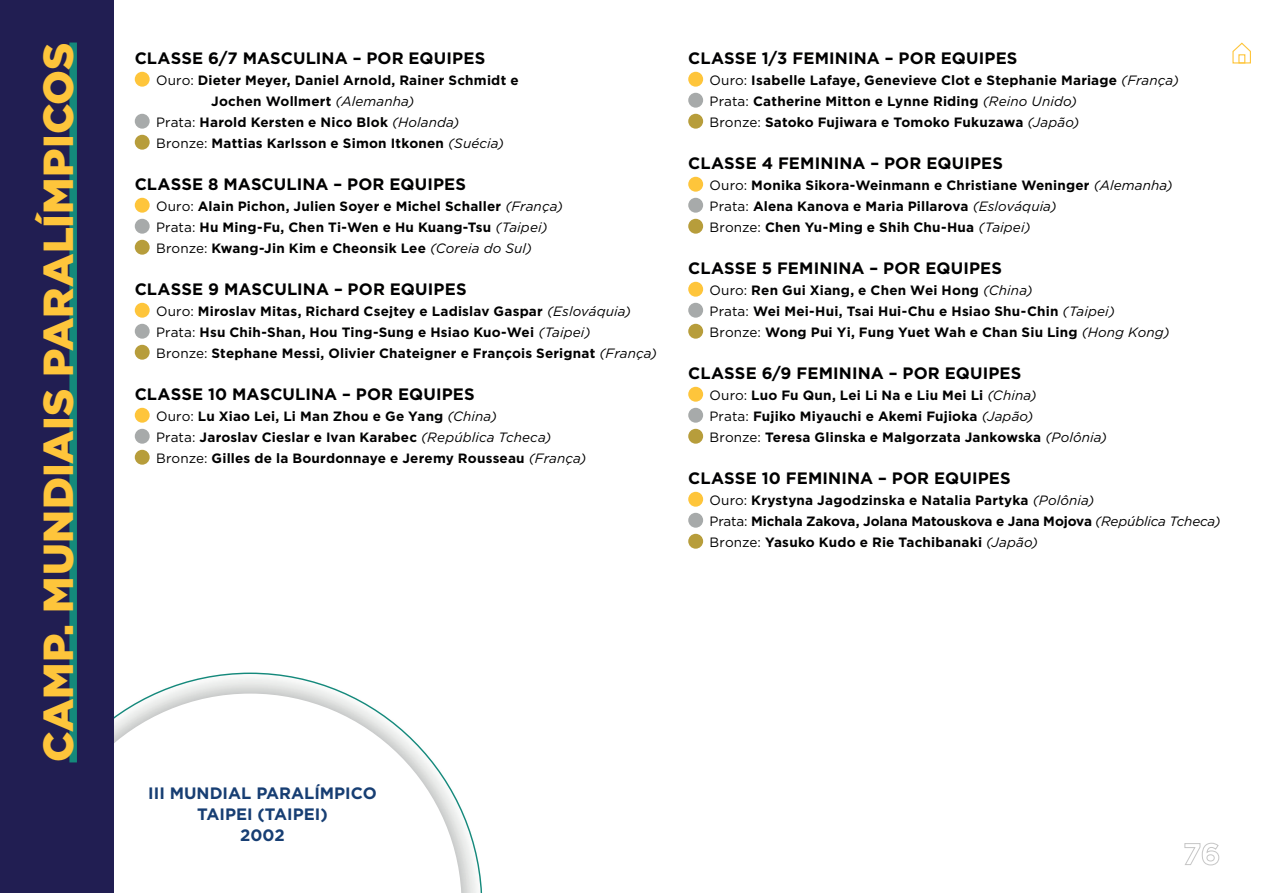
<style>
.page{position:relative;width:1263px;height:893px;background:#fff}
.page>*{position:absolute;margin:0;border:0;box-sizing:border-box;transform-origin:0 0}
.t1{font:900 42px "Gotham";color:#fec53b}
.t2{font:700 16.5px "Gotham";letter-spacing:.01em;color:#000001}
.t3{font:700 16.5px/21px "Gotham";color:#173e73;text-align:center}
.t4{font:700 13.5px/21px "Gotham";letter-spacing:.015em;color:#000001}
.s1{font-weight:400}
.s2{font-weight:400;font-style:italic}
</style>
<div class="page">
<svg style="left:1184px;top:842px;width:35px;height:24px"></svg>
<svg style="left:1232px;top:42px;width:19px;height:22px"></svg>
<svg style="left:113px;top:673px;width:369px;height:220px"></svg>
<div style="left:0;top:0;width:113px;height:893px;background:#211e52"></div>
<div style="left:135px;top:72px;width:15px;height:15px;background:#fec53b;border-radius:50%"></div>
<div style="left:135px;top:198px;width:15px;height:15px;background:#fec53b;border-radius:50%"></div>
<div style="left:688px;top:72px;width:15px;height:15px;background:#fec53b;border-radius:50%"></div>
<div style="left:688px;top:387px;width:15px;height:15px;background:#fec53b;border-radius:50%"></div>
<div style="left:135px;top:303px;width:15px;height:15px;background:#fec53b;border-radius:50%"></div>
<div style="left:688px;top:177px;width:15px;height:15px;background:#fec53b;border-radius:50%"></div>
<div style="left:688px;top:492px;width:15px;height:15px;background:#fec53b;border-radius:50%"></div>
<div style="left:135px;top:408px;width:15px;height:15px;background:#fec53b;border-radius:50%"></div>
<div style="left:688px;top:282px;width:15px;height:15px;background:#fec53b;border-radius:50%"></div>
<div style="left:135px;top:114px;width:15px;height:15px;background:#a7aaaa;border-radius:50%"></div>
<div style="left:135px;top:219px;width:15px;height:15px;background:#a7aaaa;border-radius:50%"></div>
<div style="left:688px;top:93px;width:15px;height:15px;background:#a7aaaa;border-radius:50%"></div>
<div style="left:688px;top:408px;width:15px;height:15px;background:#a7aaaa;border-radius:50%"></div>
<div style="left:135px;top:324px;width:15px;height:15px;background:#a7aaaa;border-radius:50%"></div>
<div style="left:688px;top:198px;width:15px;height:15px;background:#a7aaaa;border-radius:50%"></div>
<div style="left:688px;top:513px;width:15px;height:15px;background:#a7aaaa;border-radius:50%"></div>
<div style="left:135px;top:429px;width:15px;height:15px;background:#a7aaaa;border-radius:50%"></div>
<div style="left:688px;top:303px;width:15px;height:15px;background:#a7aaaa;border-radius:50%"></div>
<div style="left:135px;top:135px;width:15px;height:15px;background:#b79d3b;border-radius:50%"></div>
<div style="left:135px;top:240px;width:15px;height:15px;background:#b79d3b;border-radius:50%"></div>
<div style="left:688px;top:114px;width:15px;height:15px;background:#b79d3b;border-radius:50%"></div>
<div style="left:688px;top:429px;width:15px;height:15px;background:#b79d3b;border-radius:50%"></div>
<div style="left:135px;top:345px;width:15px;height:15px;background:#b79d3b;border-radius:50%"></div>
<div style="left:688px;top:219px;width:15px;height:15px;background:#b79d3b;border-radius:50%"></div>
<div style="left:688px;top:534px;width:15px;height:15px;background:#b79d3b;border-radius:50%"></div>
<div style="left:135px;top:450px;width:15px;height:15px;background:#b79d3b;border-radius:50%"></div>
<div style="left:688px;top:324px;width:15px;height:15px;background:#b79d3b;border-radius:50%"></div>
<div style="left:69px;top:43px;width:8px;height:719px;background:#14897b"></div>
<h1 class="t1" style="left:29px;top:762px;width:721px;rotate:-90deg">CAMP. MUNDIAIS PARALÍMPICOS</h1>
<p class="t2" style="left:135px;top:47px;width:352px">CLASSE 6/7 MASCULINA – POR EQUIPES</p>
<p class="t4" style="left:156px;top:69px;width:364px"><span class="s1">Ouro:</span> Dieter Meyer, Daniel Arnold, Rainer Schmidt e</p>
<p class="t4" style="left:211px;top:90px;width:205px">Jochen Wollmert <span class="s2">(Alemanha)</span></p>
<p class="t4" style="left:156px;top:111px;width:305px"><span class="s1">Prata:</span> Harold Kersten e Nico Blok <span class="s2">(Holanda)</span></p>
<p class="t4" style="left:156px;top:132px;width:350px"><span class="s1">Bronze:</span> Mattias Karlsson e Simon Itkonen <span class="s2">(Suécia)</span></p>
<p class="t2" style="left:135px;top:173px;width:333px">CLASSE 8 MASCULINA – POR EQUIPES</p>
<p class="t4" style="left:156px;top:195px;width:408px"><span class="s1">Ouro:</span> Alain Pichon, Julien Soyer e Michel Schaller <span class="s2">(França)<br></span><span class="s1">Prata:</span> Hu Ming-Fu, Chen Ti-Wen e Hu Kuang-Tsu <span class="s2">(Taipei)<br></span><span class="s1">Bronze:</span> Kwang-Jin Kim e Cheonsik Lee <span class="s2">(Coreia do Sul)</span></p>
<p class="t2" style="left:135px;top:278px;width:333px">CLASSE 9 MASCULINA – POR EQUIPES</p>
<p class="t4" style="left:156px;top:300px;width:503px"><span class="s1">Ouro:</span> Miroslav Mitas, Richard Csejtey e Ladislav Gaspar <span class="s2">(Eslováquia)<br></span><span class="s1">Prata:</span> Hsu Chih-Shan, Hou Ting-Sung e Hsiao Kuo-Wei <span class="s2">(Taipei)<br></span><span class="s1">Bronze:</span> Stephane Messi, Olivier Chateigner e François Serignat <span class="s2">(França)</span></p>
<p class="t2" style="left:135px;top:383px;width:341px">CLASSE 10 MASCULINA – POR EQUIPES</p>
<p class="t4" style="left:156px;top:405px;width:432px"><span class="s1">Ouro:</span> Lu Xiao Lei, Li Man Zhou e Ge Yang <span class="s2">(China)<br></span><span class="s1">Prata:</span> Jaroslav Cieslar e Ivan Karabec <span class="s2">(República Tcheca)<br></span><span class="s1">Bronze:</span> Gilles de la Bourdonnaye e Jeremy Rousseau <span class="s2">(França)</span></p>
<p class="t2" style="left:688px;top:47px;width:331px">CLASSE 1/3 FEMININA – POR EQUIPES</p>
<p class="t4" style="left:709px;top:69px;width:471px"><span class="s1">Ouro:</span> Isabelle Lafaye, Genevieve Clot e Stephanie Mariage <span class="s2">(França)<br></span><span class="s1">Prata:</span> Catherine Mitton e Lynne Riding <span class="s2">(Reino Unido)<br></span><span class="s1">Bronze:</span> Satoko Fujiwara e Tomoko Fukuzawa <span class="s2">(Japão)</span></p>
<p class="t2" style="left:688px;top:152px;width:316px">CLASSE 4 FEMININA – POR EQUIPES</p>
<p class="t4" style="left:709px;top:174px;width:465px"><span class="s1">Ouro:</span> Monika Sikora-Weinmann e Christiane Weninger <span class="s2">(Alemanha)<br></span><span class="s1">Prata:</span> Alena Kanova e Maria Pillarova <span class="s2">(Eslováquia)<br></span><span class="s1">Bronze:</span> Chen Yu-Ming e Shih Chu-Hua <span class="s2">(Taipei)</span></p>
<p class="t2" style="left:688px;top:257px;width:315px">CLASSE 5 FEMININA – POR EQUIPES</p>
<p class="t4" style="left:709px;top:279px;width:461px"><span class="s1">Ouro:</span> Ren Gui Xiang, e Chen Wei Hong <span class="s2">(China)<br></span><span class="s1">Prata:</span> Wei Mei-Hui, Tsai Hui-Chu e Hsiao Shu-Chin <span class="s2">(Taipei)<br></span><span class="s1">Bronze:</span> Wong Pui Yi, Fung Yuet Wah e Chan Siu Ling <span class="s2">(Hong Kong)</span></p>
<p class="t2" style="left:688px;top:362px;width:335px">CLASSE 6/9 FEMININA – POR EQUIPES</p>
<p class="t4" style="left:709px;top:384px;width:399px"><span class="s1">Ouro:</span> Luo Fu Qun, Lei Li Na e Liu Mei Li <span class="s2">(China)<br></span><span class="s1">Prata:</span> Fujiko Miyauchi e Akemi Fujioka <span class="s2">(Japão)<br></span><span class="s1">Bronze:</span> Teresa Glinska e Malgorzata Jankowska <span class="s2">(Polônia)</span></p>
<p class="t2" style="left:688px;top:467px;width:324px">CLASSE 10 FEMININA – POR EQUIPES</p>
<p class="t4" style="left:709px;top:489px;width:513px"><span class="s1">Ouro:</span> Krystyna Jagodzinska e Natalia Partyka <span class="s2">(Polônia)<br></span><span class="s1">Prata:</span> Michala Zakova, Jolana Matouskova e Jana Mojova <span class="s2">(República Tcheca)<br></span><span class="s1">Bronze:</span> Yasuko Kudo e Rie Tachibanaki <span class="s2">(Japão)</span></p>
<p class="t3" style="left:148px;top:782px;width:230px">III MUNDIAL PARALÍMPICO<br>TAIPEI (TAIPEI)<br>2002</p>
</div>
